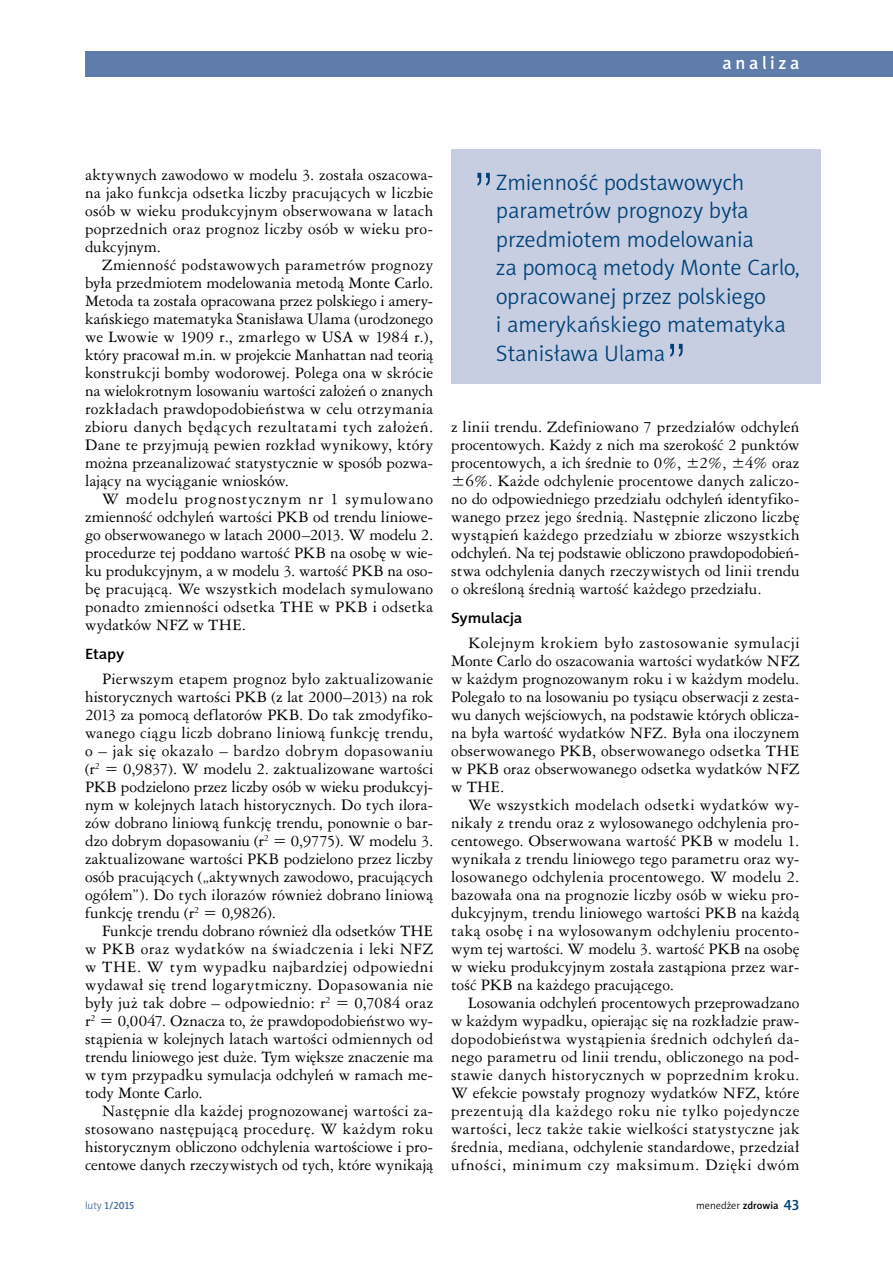
<style>
.page{position:relative;width:893px;height:1263px;background:#fff}
.page>*{position:absolute;margin:0;border:0;box-sizing:border-box;transform-origin:0 0}
.t1{font:52.5px "Swis 721 Lt PL";color:#004177}
.t2{font:22.5px/28.5px "Naomi Sans EFN Light";letter-spacing:-.005em;color:#004177}
.t3{font:18px "Naomi Sans EFN Medium";letter-spacing:.2em;color:#fff}
.t4{font:15px/18px "Ameri Garmnd PL";letter-spacing:.005em;color:#000;text-align:justify}
.t5{font:15px "Naomi Sans EFN Medium";letter-spacing:-.015em;color:#000;scale:1.1 1}
.t6{font:10.5px "Naomi Sans EFN Light";color:#000}
.t7{font:10.5px "Naomi Sans EFN Medium";color:#456b9c}
.s1{font-family:"Naomi Sans EFN Light"}
.s2{font-family:"Naomi Sans EFN Medium"}
.s3{font-family:"Naomi Sans EFN Medium";font-size:15px;color:#004177}
</style>
<div class="page">
<div style="left:85px;top:51px;width:808px;height:26px;background:#607caa"></div>
<div style="left:451px;top:149px;width:370px;height:234px;background:#c7cee2"></div>
<p class="t3" style="left:723px;top:52px;width:78px">analiza</p>
<p class="t4" style="left:85px;top:165px;width:350px">aktywnych zawodowo w modelu 3. została oszacowa&shy;na jako funkcja odsetka liczby pracujących w liczbie osób w wieku produkcyjnym obserwowana w latach poprzednich oraz prognoz liczby osób w wieku pro&shy;dukcyjnym.</p>
<p class="t4" style="left:85px;top:255px;width:350px;text-indent:17px">Zmienność podstawowych parametrów prognozy była przedmiotem modelowania metodą Monte Carlo.<br>Metoda ta została opracowana przez polskiego i amery&shy;kańskiego matematyka Stanisława Ulama (urodzonego we Lwowie w 1909 r., zmarłego w USA w 1984 r.), który pracował m.in. w projekcie Manhattan nad teorią konstrukcji bomby wodorowej. Polega ona w skrócie na wielokrotnym losowaniu wartości założeń o znanych rozkładach prawdopodobieństwa w celu otrzymania zbioru danych będących rezultatami tych założeń.<br>Dane te przyjmują pewien rozkład wynikowy, który można przeanalizować statystycznie w sposób pozwa&shy;lający na wyciąganie wniosków.</p>
<p class="t4" style="left:85px;top:489px;width:350px;text-indent:17px">W modelu prognostycznym nr 1 symulowano zmienność odchyleń wartości PKB od trendu liniowe&shy;go obserwowanego w latach 2000–2013. W modelu 2. procedurze tej poddano wartość PKB na osobę w wie&shy;ku produkcyjnym, a w modelu 3. wartość PKB na oso&shy;bę pracującą. We wszystkich modelach symulowano ponadto zmienności odsetka THE w PKB i odsetka wydatków NFZ w THE.</p>
<p class="t5" style="left:85px;top:645px;width:37px">Etapy</p>
<p class="t4" style="left:85px;top:669px;width:350px;text-indent:17px">Pierwszym etapem prognoz było zaktualizowanie historycznych wartości PKB (z lat 2000–2013) na rok 2013 za pomocą deflatorów PKB. Do tak zmodyfiko&shy;wanego ciągu liczb dobrano liniową funkcję trendu, o – jak się okazało – bardzo dobrym dopasowaniu (r<sup>2</sup> = 0,9837). W modelu 2. zaktualizowane wartości PKB podzielono przez liczby osób w wieku produkcyj&shy;nym w kolejnych latach historycznych. Do tych ilora&shy;zów dobrano liniową funkcję trendu, ponownie o bar&shy;dzo dobrym dopasowaniu (r<sup>2</sup> = 0,9775). W modelu 3. zaktualizowane wartości PKB podzielono przez liczby osób pracujących („aktywnych zawodowo, pracujących ogółem”). Do tych ilorazów również dobrano liniową funkcję trendu (r<sup>2</sup> = 0,9826).</p>
<p class="t4" style="left:85px;top:921px;width:350px;text-indent:17px">Funkcje trendu dobrano również dla odsetków THE w PKB oraz wydatków na świadczenia i leki NFZ w THE. W tym wypadku najbardziej odpowiedni wydawał się trend logarytmiczny. Dopasowania nie były już tak dobre – odpowiednio: r<sup>2</sup> = 0,7084 oraz r<sup>2</sup> = 0,0047. Oznacza to, że prawdopodobieństwo wy&shy;stąpienia w kolejnych latach wartości odmiennych od trendu liniowego jest duże. Tym większe znaczenie ma w tym przypadku symulacja odchyleń w ramach me&shy;tody Monte Carlo.</p>
<p class="t4" style="left:85px;top:1101px;width:350px;text-indent:17px">Następnie dla każdej prognozowanej wartości za&shy;stosowano następującą procedurę. W każdym roku historycznym obliczono odchylenia wartościowe i pro&shy;centowe danych rzeczywistych od tych, które wynikają</p>
<h1 class="t1" style="left:472px;top:159px;width:24px">”</h1>
<h2 class="t2" style="left:496px;top:168px;width:305px">Zmienność podstawowych parametrów prognozy była przedmiotem modelowania<br>za pomocą metody Monte Carlo, opracowanej przez polskiego<br>i amerykańskiego matematyka<br>Stanisława Ulama</h2>
<h1 class="t1" style="left:665px;top:330px;width:24px">”</h1>
<p class="t4" style="left:451px;top:417px;width:350px">z linii trendu. Zdefiniowano 7 przedziałów odchyleń procentowych. Każdy z nich ma szerokość 2 punktów procentowych, a ich średnie to 0%, ±2%, ±4% oraz ±6%. Każde odchylenie procentowe danych zaliczo&shy;no do odpowiedniego przedziału odchyleń identyfiko&shy;wanego przez jego średnią. Następnie zliczono liczbę wystąpień każdego przedziału w zbiorze wszystkich odchyleń. Na tej podstawie obliczono prawdopodobień&shy;stwa odchylenia danych rzeczywistych od linii trendu o określoną średnią wartość każdego przedziału.</p>
<p class="t5" style="left:451px;top:609px;width:66px">Symulacja</p>
<p class="t4" style="left:451px;top:633px;width:350px;text-indent:17px">Kolejnym krokiem było zastosowanie symulacji Monte Carlo do oszacowania wartości wydatków NFZ w każdym prognozowanym roku i w każdym modelu.<br>Polegało to na losowaniu po tysiącu obserwacji z zesta&shy;wu danych wejściowych, na podstawie których oblicza&shy;na była wartość wydatków NFZ. Była ona iloczynem obserwowanego PKB, obserwowanego odsetka THE w PKB oraz obserwowanego odsetka wydatków NFZ w THE.</p>
<p class="t4" style="left:451px;top:795px;width:350px;text-indent:17px">We wszystkich modelach odsetki wydatków wy&shy;nikały z trendu oraz z wylosowanego odchylenia pro&shy;centowego. Obserwowana wartość PKB w modelu 1. wynikała z trendu liniowego tego parametru oraz wy&shy;losowanego odchylenia procentowego. W modelu 2. bazowała ona na prognozie liczby osób w wieku pro&shy;dukcyjnym, trendu liniowego wartości PKB na każdą taką osobę i na wylosowanym odchyleniu procento&shy;wym tej wartości. W modelu 3. wartość PKB na osobę w wieku produkcyjnym została zastąpiona przez war&shy;tość PKB na każdego pracującego.</p>
<p class="t4" style="left:451px;top:993px;width:350px;text-indent:17px">Losowania odchyleń procentowych przeprowadzano w każdym wypadku, opierając się na rozkładzie praw&shy;dopodobieństwa wystąpienia średnich odchyleń da&shy;nego parametru od linii trendu, obliczonego na pod&shy;stawie danych historycznych w poprzednim kroku.<br>W efekcie powstały prognozy wydatków NFZ, które prezentują dla każdego roku nie tylko pojedyncze wartości, lecz także takie wielkości statystyczne jak średnia, mediana, odchylenie standardowe, przedział ufności, minimum czy maksimum. Dzięki dwóm</p>
<p class="t7" style="left:85px;top:1199px;width:51px"><span class="s1">luty</span> 1/2015</p>
<p class="t6" style="left:696px;top:1199px;width:105px">menedżer <span class="s2">zdrowia</span> <span class="s3">43</span></p>
</div>
